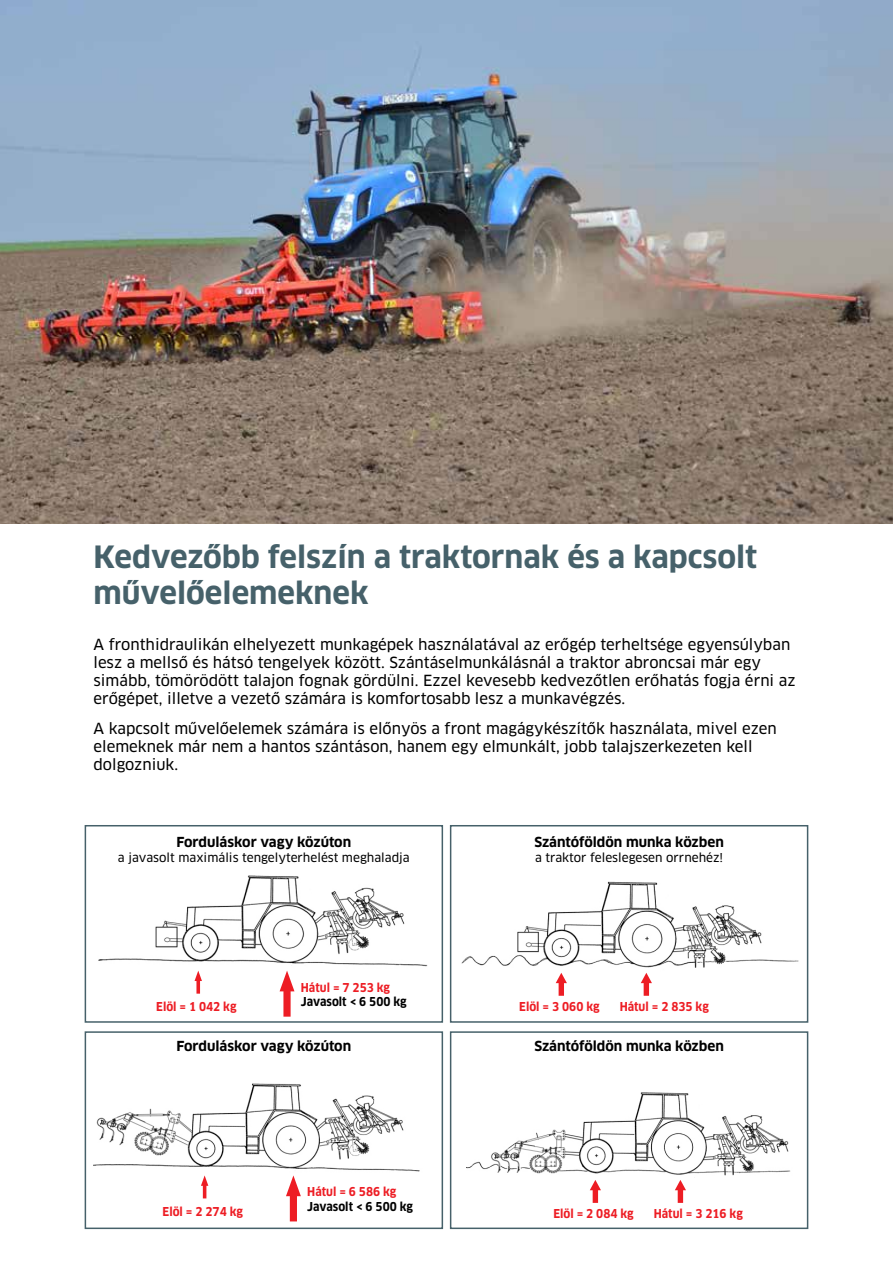
<style>
.page{position:relative;width:893px;height:1263px;background:#fff}
.page>*{position:absolute;margin:0;border:0;box-sizing:border-box;transform-origin:0 0}
.t1{font:700 30px/36px "Clan Pro";color:#46616a}
.t2{font:15px/18px "Clan Pro News";color:#000}
.t3{font:700 13.5px "Clan Pro";color:#000}
.t4{font:700 12px "Clan Pro Narr";color:#ed1d24}
.t5{font:12px "Clan Pro News";color:#000}
.t6{font:700 12px "Clan Pro Narr";color:#000}
</style>
<div class="page">
<div style="left:85px;top:825px;width:358px;height:198px;border:2px solid #46616a"></div>
<div style="left:450px;top:825px;width:358px;height:198px;border:2px solid #46616a"></div>
<div style="left:85px;top:1031px;width:358px;height:198px;border:2px solid #46616a"></div>
<div style="left:450px;top:1031px;width:358px;height:198px;border:2px solid #46616a"></div>
<img style="left:98px;top:875px;width:330px;height:96px">
<svg style="left:280px;top:971px;width:14px;height:46px"></svg>
<svg style="left:195px;top:971px;width:7px;height:23px"></svg>
<img style="left:461px;top:881px;width:338px;height:87px">
<svg style="left:556px;top:973px;width:11px;height:23px"></svg>
<svg style="left:641px;top:973px;width:11px;height:23px"></svg>
<img style="left:94px;top:1083px;width:326px;height:103px">
<svg style="left:286px;top:1175px;width:15px;height:46px"></svg>
<svg style="left:201px;top:1175px;width:7px;height:23px"></svg>
<img style="left:466px;top:1092px;width:325px;height:84px">
<svg style="left:590px;top:1180px;width:11px;height:23px"></svg>
<svg style="left:675px;top:1180px;width:11px;height:23px"></svg>
<img style="left:0;top:0;width:893px;height:523px">
<h1 class="t1" style="left:94px;top:539px;width:665px">Kedvezőbb felszín a traktornak és a kapcsolt művelőelemeknek</h1>
<p class="t2" style="left:94px;top:635px;width:703px">A fronthidraulikán elhelyezett munkagépek használatával az erőgép terheltsége egyensúlyban lesz a mellső és hátsó tengelyek között. Szántáselmunkálásnál a traktor abroncsai már egy simább, tömörödött talajon fognak gördülni. Ezzel kevesebb kedvezőtlen erőhatás fogja érni az erőgépet, illetve a vezető számára is komfortosabb lesz a munkavégzés.</p>
<p class="t2" style="left:94px;top:720px;width:685px">A kapcsolt művelőelemek számára is előnyös a front magágykészítők használata, mivel ezen elemeknek már nem a hantos szántáson, hanem egy elmunkált, jobb talajszerkezeten kell dolgozniuk.</p>
<p class="t3" style="left:176px;top:834px;width:176px">Forduláskor vagy közúton</p>
<p class="t5" style="left:118px;top:850px;width:293px">a javasolt maximális tengelyterhelést meghaladja</p>
<p class="t4" style="left:156px;top:1000px;width:82px">Elöl = 1 042 kg</p>
<p class="t4" style="left:301px;top:980px;width:91px">Hátul = 7 253 kg</p>
<p class="t6" style="left:301px;top:994px;width:107px">Javasolt &lt; 6 500 kg</p>
<p class="t3" style="left:176px;top:1038px;width:176px">Forduláskor vagy közúton</p>
<p class="t4" style="left:163px;top:1204px;width:82px">Elöl = 2 274 kg</p>
<p class="t4" style="left:307px;top:1185px;width:91px">Hátul = 6 586 kg</p>
<p class="t6" style="left:307px;top:1199px;width:107px">Javasolt &lt; 6 500 kg</p>
<p class="t3" style="left:534px;top:834px;width:191px">Szántóföldön munka közben</p>
<p class="t5" style="left:535px;top:850px;width:190px">a traktor feleslegesen orrnehéz!</p>
<p class="t4" style="left:519px;top:1000px;width:82px">Elöl = 3 060 kg</p>
<p class="t4" style="left:620px;top:1000px;width:91px">Hátul = 2 835 kg</p>
<p class="t3" style="left:534px;top:1038px;width:191px">Szántóföldön munka közben</p>
<p class="t4" style="left:553px;top:1207px;width:82px">Elöl = 2 084 kg</p>
<p class="t4" style="left:654px;top:1207px;width:91px">Hátul = 3 216 kg</p>
</div>
